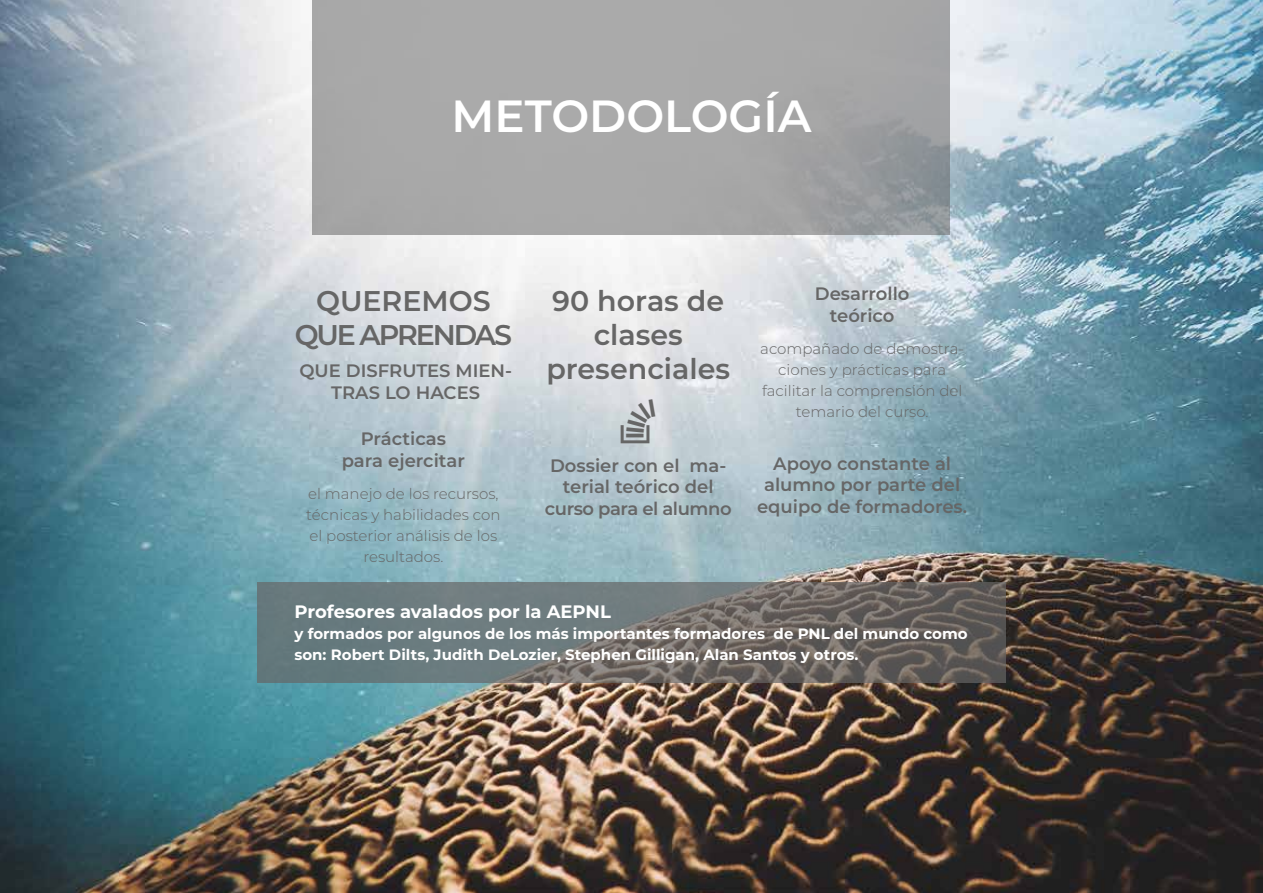
<style>
.page{position:relative;width:1263px;height:893px;background:#fff}
.page>*{position:absolute;margin:0;border:0;box-sizing:border-box;transform-origin:0 0}
.t1{font:600 45px "Montserrat";color:#fff}
.t2{font:44.1px "Font Awesome";color:#666}
.t3{font:600 28.5px/34.2px "Montserrat";color:#666;text-align:center}
.t4{font:600 28.5px/34.2px "Montserrat";letter-spacing:-.075em;color:#666;text-align:center}
.t5{font:600 18px/21.6px "Montserrat";color:#666;text-align:center}
.t6{font:700 18px "Montserrat";color:#fff}
.t7{font:300 15px/21px "Montserrat";color:#666;text-align:center}
.t8{font:700 15px/21px "Montserrat";color:#fff}
</style>
<div class="page">
<img style="left:0;top:0;width:1263px;height:893px">
<svg style="left:257px;top:582px;width:749px;height:101px;background:#6c7070"></svg>
<svg style="left:313px;top:0;width:637px;height:234px;background:#a6a6a6"></svg>
<h1 class="t1" style="left:452px;top:84px;width:361px">METODOLOGÍA</h1>
<h3 class="t4" style="left:295px;top:282px;width:219px">QUEREMOS<br>QUE APRENDAS</h3>
<p class="t5" style="left:299px;top:359px;width:214px">QUE DISFRUTES MIEN-<br>TRAS LO HACES</p>
<p class="t5" style="left:342px;top:427px;width:125px">Prácticas para ejercitar</p>
<p class="t7" style="left:306px;top:483px;width:196px">el manejo de los recursos, técnicas y habilidades con el posterior análisis de los resultados.</p>
<h3 class="t3" style="left:546px;top:282px;width:185px">90 horas de clases presenciales</h3>
<h2 class="t2" style="left:621px;top:399px;width:36px">●</h2>
<p class="t5" style="left:545px;top:454px;width:188px">Dossier con el ma&shy;terial teórico del curso para el alumno</p>
<p class="t5" style="left:815px;top:282px;width:96px">Desarrollo teórico</p>
<p class="t7" style="left:760px;top:338px;width:205px">acompañado de demostra&shy;ciones y prácticas para facilitar la comprensión del temario del curso.</p>
<p class="t5" style="left:757px;top:452px;width:212px">Apoyo constante al alumno por parte del equipo de formadores.</p>
<p class="t6" style="left:294px;top:598px;width:318px">Profesores avalados por la AEPNL</p>
<p class="t8" style="left:294px;top:622px;width:675px">y formados por algunos de los más importantes formadores de PNL del mundo como son: Robert Dilts, Judith DeLozier, Stephen Gilligan, Alan Santos y otros.</p>
</div>
